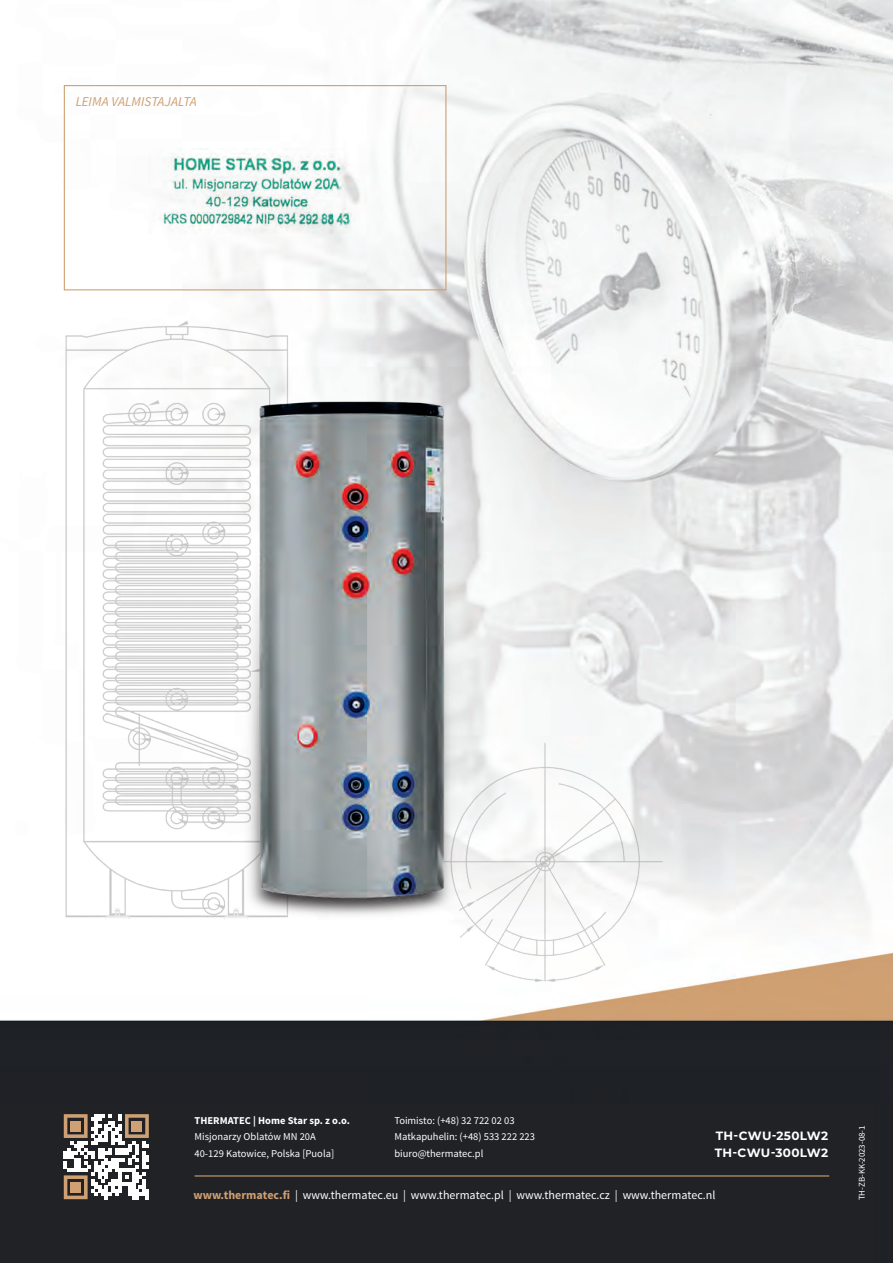
<style>
.page{position:relative;width:893px;height:1263px;background:#fff}
.page>*{position:absolute;margin:0;border:0;box-sizing:border-box;transform-origin:0 0}
.Paragraph_2{font:italic 13.5px "Source Sans Variable";letter-spacing:.005em;color:#cea073}
.t1{font:12px "Source Sans Pro";color:#fff}
.t2{font:700 12px "Montserrat";letter-spacing:.025em;color:#fff}
.t3{font:10.5px/16.5px "Source Sans Pro";color:#fff}
.t4{font:8.85px "Source Sans Pro";color:#fff}
.s1{font-weight:700}
.s2{font-weight:700;color:#cea073}
</style>
<div class="page">
<img style="left:0;top:0;width:893px;height:1263px">
<img style="left:0;top:276px;width:729px;height:723px">
<div style="left:64px;top:85px;width:382px;height:205px;border:1px solid #cea073"></div>
<img style="left:149px;top:149px;width:212px;height:85px">
<hr style="left:195px;top:1175px;width:634px;height:1px;background:#cea073">
<svg style="left:64px;top:1114px;width:85px;height:85px"></svg>
<p class="Paragraph_2" style="left:76px;top:93px;width:123px">LEIMA VALMISTAJALTA</p>
<p class="t3" style="left:195px;top:1112px;width:157px"><span class="s1">THERMATEC | Home Star sp. z o.o.<br></span>Misjonarzy Oblatów MN 20A<br>40-129 Katowice, Polska [Puola]</p>
<p class="t3" style="left:394px;top:1112px;width:122px">Toimisto: (+48) 32 722 02 03</p>
<p class="t2" style="left:716px;top:1127px;width:114px">TH-CWU-250LW2</p>
<p class="t2" style="left:715px;top:1144px;width:115px">TH-CWU-300LW2</p>
<p class="t3" style="left:394px;top:1128px;width:142px">Matkapuhelin: (+48) 533 222 223</p>
<p class="t3" style="left:394px;top:1145px;width:90px">biuro@thermatec.pl</p>
<p class="t1" style="left:193px;top:1188px;width:523px"><span class="s2">www.thermatec.fi</span> | www.thermatec.eu | www.thermatec.pl | www.thermatec.cz | www.thermatec.nl</p>
<p class="t4" style="left:856px;top:1200px;width:76px;rotate:-90deg">TH-ZB-KK-2023-08-1</p>
</div>
